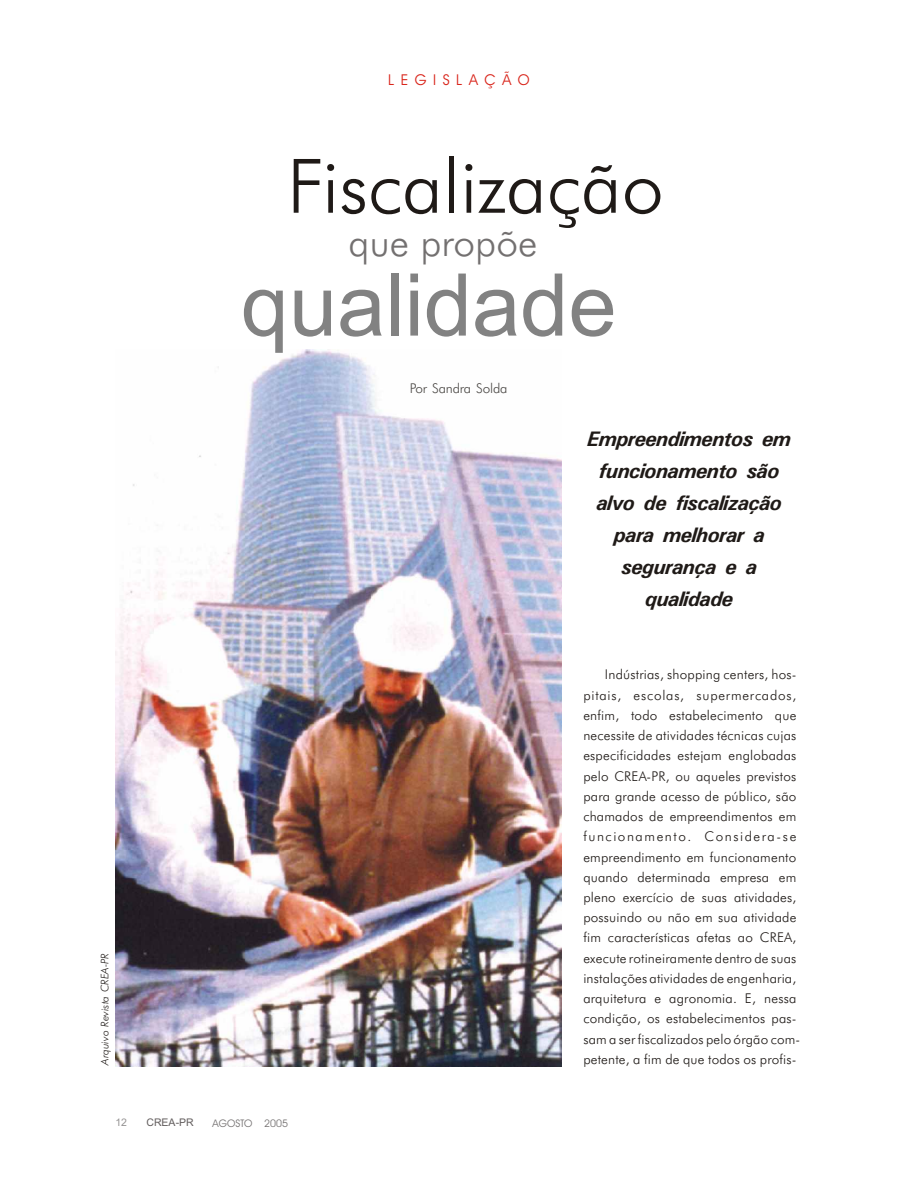
<style>
.page{position:relative;width:911px;height:1184px;background:#fff}
.page>*{position:absolute;margin:0;border:0;box-sizing:border-box;transform-origin:0 0}
.t1{font:86.55px "Arial";color:#828282}
.t2{font:75.15px "Futura Lt BT";color:#1f1a17}
.t3{font:38.85px "Futura Lt BT";color:#737070}
.t4{font:italic 700 21px/32px "Univers";letter-spacing:-.025em;color:#1f1a17;text-align:center}
.t5{font:15px "Avant Garde Bk BT";letter-spacing:.435em;color:#d9261c}
.t6{font:13.5px/20.2px "Futura Lt BT";letter-spacing:.015em;color:#1f1a17}
.t7{font:13.5px "Futura Lt BT";letter-spacing:-.015em;color:#4d4a47}
.t8{font:italic 10.5px "Futura Lt BT";letter-spacing:.015em;color:#1f1a17}
.t9{font:10.5px "Avant Garde Bk BT";letter-spacing:.005em;color:#737070}
.t10{font:10.5px "Arial";color:#615c5c}
.t11{font:10.5px "Arial";color:#969494}
</style>
<div class="page">
<img style="left:116px;top:349px;width:446px;height:717px">
<p class="t5" style="left:388px;top:74px;width:143px">LEGISLAÇÃO</p>
<h2 class="t2" style="left:287px;top:156px;width:378px">Fiscalização</h2>
<h3 class="t3" style="left:348px;top:226px;width:190px">que propõe</h3>
<h1 class="t1" style="left:241px;top:272px;width:377px">qualidade</h1>
<p class="t8" style="left:101px;top:1064px;width:113px;rotate:-90deg">Arquivo Revista CREA-PR</p>
<p class="t11" style="left:115px;top:1118px;width:13px">12</p>
<p class="t10" style="left:146px;top:1118px;width:49px">CREA-PR</p>
<p class="t9" style="left:213px;top:1119px;width:77px">AGOSTO 2005</p>
<p class="t7" style="left:410px;top:383px;width:99px">Por Sandra Solda</p>
<h3 class="t4" style="left:587px;top:425px;width:205px">Empreendimentos em funcionamento são alvo de fiscalização para melhorar a segurança e a qualidade</h3>
<p class="t6" style="left:583px;top:666px;width:218px;text-indent:22px">Indústrias, shopping centers, hos&shy;pitais, escolas, supermercados, enfim, todo estabelecimento que necessite de atividades técnicas cujas especificidades estejam englobadas pelo CREA-PR, ou aqueles previstos para grande acesso de público, são chamados de empreendimentos em funcionamento. Considera-se empreendimento em funcionamento quando determinada empresa em pleno exercício de suas atividades, possuindo ou não em sua atividade fim características afetas ao CREA, execute rotineiramente dentro de suas instalações atividades de engenharia, arquitetura e agronomia. E, nessa condição, os estabelecimentos pas&shy;sam a ser fiscalizados pelo órgão com&shy;petente, a fim de que todos os profis-</p>
</div>
